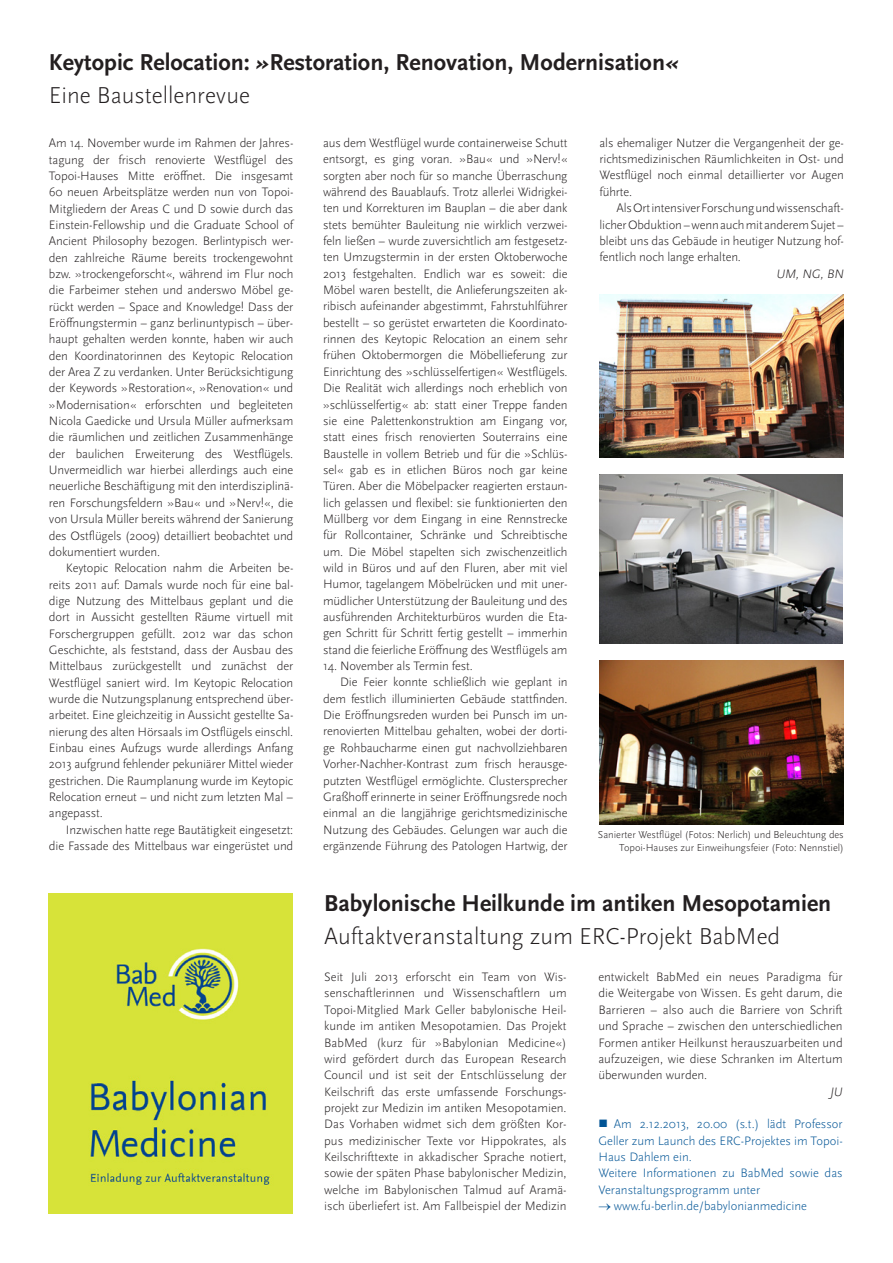
<style>
.page{position:relative;width:893px;height:1263px;background:#fff}
.page>*{position:absolute;margin:0;border:0;box-sizing:border-box;transform-origin:0 0}
.t1{font:700 24px "Scala Sans";color:#231f20}
.t2{font:300 24px "Scala Sans OT";color:#231f20}
.t3{font:300 12.75px/16.4px "Scala Sans OT";letter-spacing:-.01em;color:#231f20;text-align:justify}
.t4{font:300 12.75px/16.4px "Scala Sans OT";color:#005495}
.t5{font:italic 300 12.75px "Scala Sans OT";color:#231f20}
.t6{font:300 10.5px/12.6px "Scala Sans OT";color:#231f20;text-align:right}
.s1{font-style:italic}
</style>
<div class="page">
<img style="left:48px;top:894px;width:244px;height:320px">
<img style="left:600px;top:294px;width:244px;height:164px">
<img style="left:600px;top:660px;width:244px;height:164px">
<img style="left:599px;top:474px;width:244px;height:169px">
<h1 class="t1" style="left:49px;top:48px;width:631px">Keytopic Relocation: <span class="s1">»</span>Restoration, Renovation, Modernisation<span class="s1">«</span></h1>
<h1 class="t2" style="left:49px;top:82px;width:202px">Eine Baustellenrevue</h1>
<p class="t3" style="left:49px;top:135px;width:246px">Am 14. November wurde im Rahmen der Jahres&shy;tagung der frisch renovierte Westflügel des Topoi-Hauses Mitte eröffnet. Die insgesamt 60 neuen Arbeitsplätze werden nun von Topoi-Mitgliedern der Areas C und D sowie durch das Einstein-Fellowship und die Graduate School of Ancient Philosophy bezogen. Berlintypisch wer&shy;den zahlreiche Räume bereits trockengewohnt bzw. »trockengeforscht«, während im Flur noch die Farbeimer stehen und anderswo Möbel ge&shy;rückt werden – Space and Knowledge! Dass der Eröffnungstermin – ganz berlinuntypisch – über&shy;haupt gehalten werden konnte, haben wir auch den Koordinatorinnen des Keytopic Relocation der Area Z zu verdanken. Unter Berücksichtigung der Keywords »Restoration«, »Renovation« und »Modernisation« erforschten und begleiteten Nicola Gaedicke und Ursula Müller aufmerksam die räumlichen und zeitlichen Zusammenhänge der baulichen Erweiterung des Westflügels.<br>Unvermeidlich war hierbei allerdings auch eine neuerliche Beschäftigung mit den interdisziplinä&shy;ren Forschungsfeldern »Bau« und »Nerv!«, die von Ursula Müller bereits während der Sanierung des Ostflügels (2009) detailliert beobachtet und dokumentiert wurden.</p>
<p class="t3" style="left:49px;top:560px;width:246px;text-indent:17px">Keytopic Relocation nahm die Arbeiten be&shy;reits 2011 auf: Damals wurde noch für eine bal&shy;dige Nutzung des Mittelbaus geplant und die dort in Aussicht gestellten Räume virtuell mit Forschergruppen gefüllt. 2012 war das schon Geschichte, als feststand, dass der Ausbau des Mittelbaus zurückgestellt und zunächst der Westflügel saniert wird. Im Keytopic Relocation wurde die Nutzungsplanung entsprechend über&shy;arbeitet. Eine gleichzeitig in Aussicht gestellte Sa&shy;nierung des alten Hörsaals im Ostflügels einschl.<br>Einbau eines Aufzugs wurde allerdings Anfang 2013 aufgrund fehlender pekuniärer Mittel wieder gestrichen. Die Raumplanung wurde im Keytopic Relocation erneut – und nicht zum letzten Mal – angepasst.</p>
<p class="t3" style="left:49px;top:822px;width:246px;text-align:right">Inzwischen hatte rege Bautätigkeit eingesetzt: die Fassade des Mittelbaus war eingerüstet und</p>
<p class="t3" style="left:323px;top:135px;width:246px">aus dem Westflügel wurde containerweise Schutt entsorgt, es ging voran. »Bau« und »Nerv!« sorgten aber noch für so manche Überraschung während des Bauablaufs. Trotz allerlei Widrigkei&shy;ten und Korrekturen im Bauplan – die aber dank stets bemühter Bauleitung nie wirklich verzwei&shy;feln ließen – wurde zuversichtlich am festgesetz&shy;ten Umzugstermin in der ersten Oktoberwoche 2013 festgehalten. Endlich war es soweit: die Möbel waren bestellt, die Anlieferungszeiten ak&shy;ribisch aufeinander abgestimmt, Fahrstuhlführer bestellt – so gerüstet erwarteten die Koordinato&shy;rinnen des Keytopic Relocation an einem sehr frühen Oktobermorgen die Möbellieferung zur Einrichtung des »schlüsselfertigen« Westflügels.<br>Die Realität wich allerdings noch erheblich von »schlüsselfertig« ab: statt einer Treppe fanden sie eine Palettenkonstruktion am Eingang vor, statt eines frisch renovierten Souterrains eine Baustelle in vollem Betrieb und für die »Schlüs&shy;sel« gab es in etlichen Büros noch gar keine Türen. Aber die Möbelpacker reagierten erstaun&shy;lich gelassen und flexibel: sie funktionierten den Müllberg vor dem Eingang in eine Rennstrecke für Rollcontainer, Schränke und Schreibtische um. Die Möbel stapelten sich zwischenzeitlich wild in Büros und auf den Fluren, aber mit viel Humor, tagelangem Möbelrücken und mit uner&shy;müdlicher Unterstützung der Bauleitung und des ausführenden Architekturbüros wurden die Eta&shy;gen Schritt für Schritt fertig gestellt – immerhin stand die feierliche Eröffnung des Westflügels am</p>
<p class="t3" style="left:323px;top:658px;width:151px">14. November als Termin fest.</p>
<p class="t3" style="left:340px;top:674px;width:229px">Die Feier konnte schließlich wie geplant in</p>
<p class="t3" style="left:323px;top:691px;width:246px">dem festlich illuminierten Gebäude stattfinden.</p>
<p class="t3" style="left:323px;top:707px;width:246px">Die Eröffnungsreden wurden bei Punsch im un-</p>
<p class="t3" style="left:323px;top:723px;width:246px">renovierten Mittelbau gehalten, wobei der dorti-</p>
<p class="t3" style="left:323px;top:740px;width:246px">ge Rohbaucharme einen gut nachvollziehbaren</p>
<p class="t3" style="left:323px;top:756px;width:246px">Vorher-Nachher-Kontrast zum frisch herausge-</p>
<p class="t3" style="left:323px;top:772px;width:246px">putzten Westflügel ermöglichte. Clustersprecher</p>
<p class="t3" style="left:323px;top:789px;width:246px">Graßhoff erinnerte in seiner Eröffnungsrede noch</p>
<p class="t3" style="left:323px;top:805px;width:246px">einmal an die langjährige gerichtsmedizinische</p>
<p class="t3" style="left:323px;top:821px;width:246px">Nutzung des Gebäudes. Gelungen war auch die</p>
<p class="t3" style="left:323px;top:838px;width:246px">ergänzende Führung des Patologen Hartwig, der</p>
<p class="t3" style="left:599px;top:135px;width:246px">als ehemaliger Nutzer die Vergangenheit der ge&shy;richtsmedizinischen Räumlichkeiten in Ost- und Westflügel noch einmal detaillierter vor Augen führte.</p>
<p class="t3" style="left:599px;top:200px;width:246px;text-indent:17px">Als Ort intensiver Forschung und wissenschaft&shy;licher Obduktion – wenn auch mit anderem Sujet – bleibt uns das Gebäude in heutiger Nutzung hof&shy;fentlich noch lange erhalten.</p>
<p class="t5" style="left:776px;top:266px;width:69px">UM, NG, BN</p>
<p class="t6" style="left:598px;top:829px;width:247px">Sanierter Westflügel (Fotos: Nerlich) und Beleuchtung des<br>Topoi-Hauses zur Einweihungsfeier (Foto: Nennstiel)</p>
<h1 class="t1" style="left:324px;top:889px;width:509px">Babylonische Heilkunde im antiken Mesopotamien</h1>
<h1 class="t2" style="left:324px;top:923px;width:457px">Auftaktveranstaltung zum ERC-Projekt BabMed</h1>
<p class="t3" style="left:598px;top:969px;width:246px">entwickelt BabMed ein neues Paradigma für die Weitergabe von Wissen. Es geht darum, die Barrieren – also auch die Barriere von Schrift und Sprache – zwischen den unterschiedlichen Formen antiker Heilkunst herauszuarbeiten und aufzuzeigen, wie diese Schranken im Altertum überwunden wurden.</p>
<p class="t5" style="left:830px;top:1084px;width:14px">JU</p>
<p class="t4" style="left:598px;top:1116px;width:246px">■ Am 2.12.2013, 20.00 (s.t.) lädt Professor Geller zum Launch des ERC-Projektes im Topoi-Haus Dahlem ein.<br>Weitere Informationen zu BabMed sowie das Veranstaltungsprogramm unter</p>
<p class="t4" style="left:598px;top:1198px;width:210px">→ www.fu-berlin.de/babylonianmedicine</p>
<p class="t3" style="left:324px;top:969px;width:244px">Seit Juli 2013 erforscht ein Team von Wis&shy;senschaftlerinnen und Wissenschaftlern um Topoi-Mitglied Mark Geller babylonische Heil&shy;kunde im antiken Mesopotamien. Das Projekt BabMed (kurz für »Babylonian Medicine«) wird gefördert durch das European Research Council und ist seit der Entschlüsselung der Keilschrift das erste umfassende Forschungs&shy;projekt zur Medizin im antiken Mesopotamien.<br>Das Vorhaben widmet sich dem größten Kor&shy;pus medizinischer Texte vor Hippokrates, als Keilschrifttexte in akkadischer Sprache notiert, sowie der späten Phase babylonischer Medizin, welche im Babylonischen Talmud auf Aramä&shy;isch überliefert ist. Am Fallbeispiel der Medizin</p>
</div>
